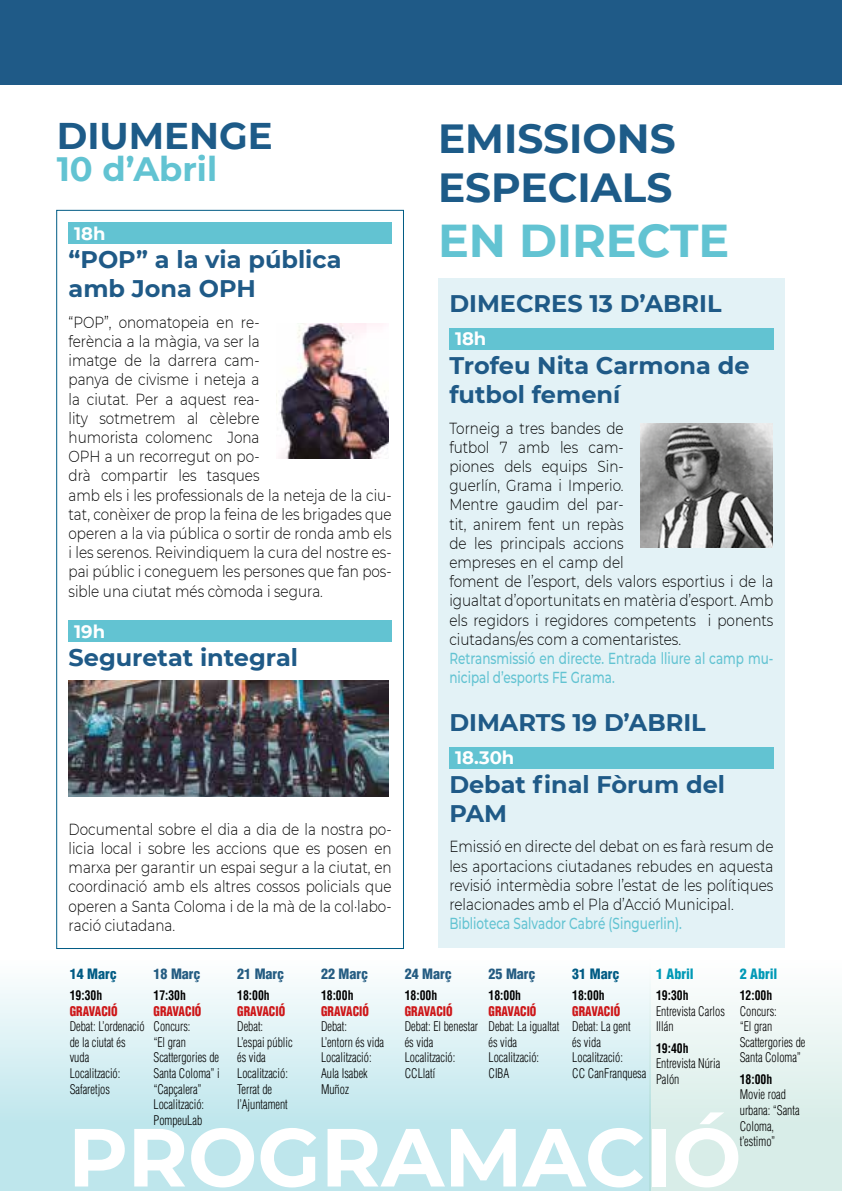
<style>
.page{position:relative;width:842px;height:1191px;background:#fff}
.page>*{position:absolute;margin:0;border:0;box-sizing:border-box;transform-origin:0 0}
.t1{font:700 82.2px "Montserrat";color:#fff}
.t2{font:700 46px "Montserrat";color:#62c3d2}
.t3{font:700 40.6px/48.8px "Montserrat";color:#1d5b88}
.t4{font:700 37.2px "Montserrat";color:#1d5b88}
.t5{font:700 33.8px "Montserrat";color:#62c3d2}
.t6{font:700 24px/28.8px "Montserrat";color:#1f5a87}
.t7{font:700 18px "Montserrat";color:#fff}
.t8{font:300 16px/19.2px "Montserrat";color:#000;scale:.85 1}
.t9{font:500 16px/19.2px "Montserrat";color:#62c3d2;scale:.75 1}
.t10{font:900 condensed 14px "Helvetica";color:#245c82}
.t11{font:900 condensed 14px "Helvetica";color:#005b84}
.t12{font:900 condensed 14px "Helvetica";color:#0099b6}
.t13{font:300 condensed 13px/15.6px "Helvetica";color:#000;scale:.9 1}
.t14{font:700 condensed 13px "Helvetica";color:#000;scale:.9 1}
.t15{font:900 condensed 13px "Helvetica";color:#cd1719;scale:.9 1}
</style>
<div class="page">
<div style="left:0;top:0;width:842px;height:85px;background:#1f5a87"></div>
<div style="left:0;top:948px;width:650px;height:243px;background:linear-gradient(to bottom,#fdfefe,#b0e1e8)"></div>
<div style="left:649px;top:948px;width:193px;height:243px;background:linear-gradient(to bottom,#fefefe,#d0e9e3)"></div>
<div style="left:69px;top:222px;width:323px;height:22px;background:#62c3d2"></div>
<div style="left:69px;top:620px;width:323px;height:22px;background:#62c3d2"></div>
<img style="left:69px;top:681px;width:319px;height:115px">
<div style="left:438px;top:278px;width:347px;height:669px;background:#e3f2f6"></div>
<div style="left:449px;top:328px;width:324px;height:22px;background:#62c3d2"></div>
<div style="left:449px;top:747px;width:324px;height:21px;background:#62c3d2"></div>
<img style="left:279px;top:323px;width:109px;height:135px">
<img style="left:641px;top:424px;width:131px;height:123px">
<h3 class="t4" style="left:57px;top:109px;width:217px">DIUMENGE</h3>
<h3 class="t3" style="left:438px;top:112px;width:239px">EMISSIONS<br>ESPECIALS</h3>
<h2 class="t2" style="left:438px;top:207px;width:293px">EN DIRECTE</h2>
<h3 class="t5" style="left:57px;top:145px;width:162px">10 d’Abril</h3>
<p class="t7" style="left:74px;top:220px;width:33px">18h</p>
<h3 class="t6" style="left:69px;top:244px;width:274px">“POP” a la via pública amb Jona OPH</h3>
<p class="t8" style="left:69px;top:312px;width:382px">“POP”, onomatopeia en re-<br>ferència a la màgia, va ser la<br>imatge de la darrera cam-<br>panya de civisme i neteja a<br>la ciutat. Per a aquest rea-<br>lity sotmetrem al cèlebre<br>humorista colomenc Jona<br>OPH a un recorregut on po-<br>drà compartir les tasques<br>amb els i les professionals de la neteja de la ciu&shy;tat, conèixer de prop la feina de les brigades que operen a la via pública o sortir de ronda amb els i les serenos. Reivindiquem la cura del nostre es&shy;pai públic i coneguem les persones que fan pos&shy;sible una ciutat més còmoda i segura.</p>
<p class="t7" style="left:74px;top:618px;width:32px">19h</p>
<h3 class="t6" style="left:69px;top:642px;width:231px">Seguretat integral</h3>
<h3 class="t6" style="left:449px;top:288px;width:274px">DIMECRES 13 D’ABRIL</h3>
<p class="t7" style="left:455px;top:326px;width:33px">18h</p>
<h3 class="t6" style="left:449px;top:350px;width:302px">Trofeu Nita Carmona de futbol femení</h3>
<p class="t8" style="left:449px;top:418px;width:383px">Torneig a tres bandes de<br>futbol 7 amb les cam-<br>piones dels equips Sin-<br>guerlín, Grama i Imperio.<br>Mentre gaudim del par-<br>tit, anirem fent un repàs<br>de les principals accions<br>empreses en el camp del<br>foment de l’esport, dels valors esportius i de la igualtat d’oportunitats en matèria d’esport. Amb els regidors i regidores competents i ponents ciutadans/es com a comentaristes.</p>
<p class="t9" style="left:449px;top:648px;width:434px">Retransmissió en directe. Entrada lliure al camp mu&shy;nicipal d’esports FE Grama.</p>
<h3 class="t6" style="left:449px;top:707px;width:258px">DIMARTS 19 D’ABRIL</h3>
<p class="t7" style="left:455px;top:745px;width:61px">18.30h</p>
<h3 class="t6" style="left:449px;top:769px;width:277px">Debat final Fòrum del<br>PAM</h3>
<p class="t8" style="left:449px;top:836px;width:383px;text-align:justify">Emissió en directe del debat on es farà resum de les aportacions ciutadanes rebudes en aquesta revisió intermèdia sobre l’estat de les polítiques relacionades amb el Pla d’Acció Municipal.</p>
<p class="t9" style="left:449px;top:913px;width:312px">Biblioteca Salvador Cabré (Singuerlin).</p>
<p class="t8" style="left:69px;top:819px;width:382px;text-align:justify">Documental sobre el dia a dia de la nostra po&shy;licia local i sobre les accions que es posen en marxa per garantir un espai segur a la ciutat, en coordinació amb els altres cossos policials que operen a Santa Coloma i de la mà de la col·labo&shy;ració ciutadana.</p>
<p class="t11" style="left:70px;top:964px;width:49px">14 Març</p>
<p class="t14" style="left:70px;top:987px;width:38px">19:30h</p>
<p class="t15" style="left:70px;top:1002px;width:55px">GRAVACIÓ</p>
<p class="t13" style="left:70px;top:1018px;width:85px">Debat: L’ordenació de la ciutat és vuda<br>Localització:<br>Safaretjos</p>
<p class="t10" style="left:153px;top:964px;width:49px">18 Març</p>
<p class="t14" style="left:153px;top:987px;width:38px">17:30h</p>
<p class="t15" style="left:153px;top:1002px;width:55px">GRAVACIÓ</p>
<p class="t13" style="left:153px;top:1018px;width:75px">Concurs:<br>“El gran<br>Scattergories de<br>Santa Coloma” i “Capçalera”<br>Localització:<br>PompeuLab</p>
<p class="t10" style="left:237px;top:964px;width:49px">21 Març</p>
<p class="t14" style="left:237px;top:987px;width:38px">18:00h</p>
<p class="t15" style="left:237px;top:1002px;width:55px">GRAVACIÓ</p>
<p class="t13" style="left:237px;top:1018px;width:63px">Debat:<br>L’espai públic és vida<br>Localització:<br>Terrat de l’Ajuntament</p>
<p class="t10" style="left:321px;top:964px;width:49px">22 Març</p>
<p class="t14" style="left:321px;top:987px;width:38px">18:00h</p>
<p class="t15" style="left:321px;top:1002px;width:55px">GRAVACIÓ</p>
<p class="t13" style="left:321px;top:1018px;width:72px">Debat:<br>L’entorn és vida<br>Localització:<br>Aula Isabek<br>Muñoz</p>
<p class="t10" style="left:405px;top:964px;width:49px">24 Març</p>
<p class="t14" style="left:405px;top:987px;width:38px">18:00h</p>
<p class="t15" style="left:405px;top:1002px;width:55px">GRAVACIÓ</p>
<p class="t13" style="left:405px;top:1018px;width:83px">Debat: El benestar és vida<br>Localització:<br>CCLlatí</p>
<p class="t10" style="left:488px;top:964px;width:49px">25 Març</p>
<p class="t14" style="left:488px;top:987px;width:38px">18:00h</p>
<p class="t15" style="left:488px;top:1002px;width:55px">GRAVACIÓ</p>
<p class="t13" style="left:488px;top:1018px;width:80px">Debat: La igualtat és vida<br>Localització:<br>CIBA</p>
<p class="t11" style="left:572px;top:964px;width:49px">31 Març</p>
<p class="t14" style="left:572px;top:987px;width:38px">18:00h</p>
<p class="t15" style="left:572px;top:1002px;width:55px">GRAVACIÓ</p>
<p class="t13" style="left:572px;top:1018px;width:84px">Debat: La gent<br>és vida<br>Localització:<br>CC CanFranquesa</p>
<p class="t12" style="left:656px;top:964px;width:39px">1 Abril</p>
<p class="t14" style="left:656px;top:987px;width:38px">19:30h</p>
<p class="t13" style="left:656px;top:1003px;width:78px">Entrevista Carlos<br>Illán</p>
<p class="t14" style="left:656px;top:1039px;width:38px">19:40h</p>
<p class="t13" style="left:656px;top:1055px;width:73px">Entrevista Núria<br>Palón</p>
<p class="t12" style="left:740px;top:964px;width:39px">2 Abril</p>
<p class="t14" style="left:740px;top:987px;width:38px">12:00h</p>
<p class="t13" style="left:740px;top:1003px;width:74px">Concurs:<br>“El gran<br>Scattergories de<br>Santa Coloma”</p>
<p class="t14" style="left:740px;top:1070px;width:38px">18:00h</p>
<p class="t13" style="left:740px;top:1086px;width:68px">Movie road urbana: “Santa<br>Coloma, t’estimo”</p>
<h1 class="t1" style="left:68px;top:1098px;width:675px">PROGRAMACIÓ</h1>
</div>
